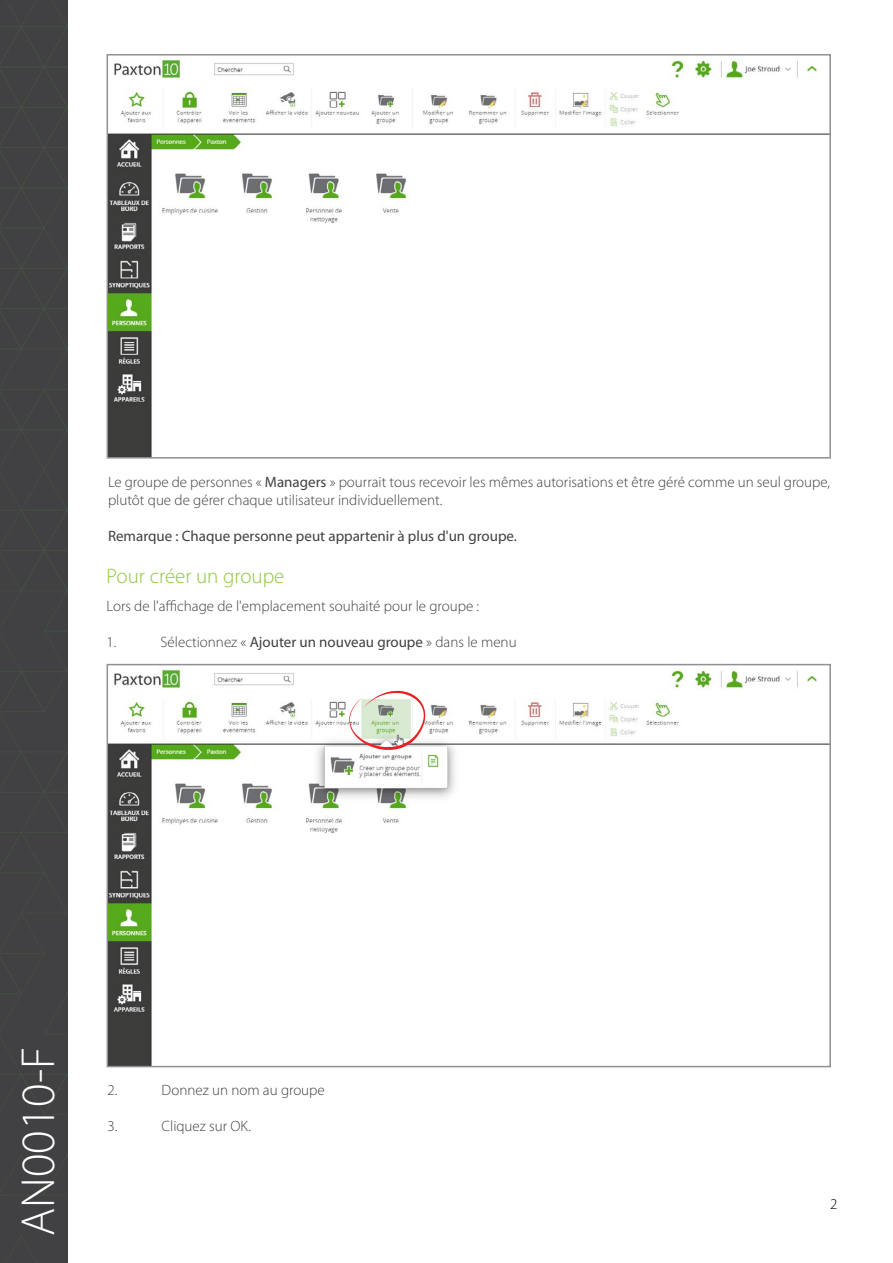
<style>
.page{position:relative;width:893px;height:1263px;background:#fff}
.page>*{position:absolute;margin:0;border:0;box-sizing:border-box;transform-origin:0 0}
.t1{font:300 48px "Myriad Pro";color:#fff}
.t2{font:300 21px "Myriad Pro";color:#8dc63f}
.t3{font:300 15px/18px "Myriad Pro";color:#414042}
.t4{font:15px "Myriad Pro";color:#414042}
.t5{font:300 15px "Myriad Pro";color:#000}
.s1{font-weight:400}
</style>
<div class="page">
<div style="left:0;top:0;width:67px;height:1263px;background:#414042"></div>
<svg style="left:6px;top:1235px;width:31px;height:28px"></svg>
<svg style="left:0;top:0;width:67px;height:1196px"></svg>
<img style="left:110px;top:59px;width:718px;height:397px">
<div style="left:107px;top:54px;width:724px;height:405px;border:2px solid #8f9194"></div>
<img style="left:110px;top:669px;width:718px;height:395px">
<div style="left:107px;top:664px;width:724px;height:403px;border:2px solid #8f9194"></div>
<svg style="left:349px;top:690px;width:76px;height:60px"></svg>
<p class="t3" style="left:108px;top:473px;width:724px">Le groupe de personnes « <span class="s1">Managers</span> » pourrait tous recevoir les mêmes autorisations et être géré comme un seul groupe, plutôt que de gérer chaque utilisateur individuellement.</p>
<p class="t4" style="left:108px;top:527px;width:410px">Remarque : Chaque personne peut appartenir à plus d'un groupe.</p>
<h2 class="t2" style="left:107px;top:563px;width:179px">Pour créer un groupe</h2>
<p class="t3" style="left:107px;top:597px;width:374px">Lors de l'affichage de l'emplacement souhaité pour le groupe :</p>
<p class="t3" style="left:107px;top:633px;width:11px">1.</p>
<p class="t3" style="left:161px;top:633px;width:358px">Sélectionnez « <span class="s1">Ajouter un nouveau groupe</span> » dans le menu</p>
<h1 class="t1" style="left:9px;top:1236px;width:190px;rotate:-90deg">AN0010-F</h1>
<p class="t3" style="left:108px;top:1080px;width:11px">2.</p>
<p class="t3" style="left:162px;top:1080px;width:165px">Donnez un nom au groupe</p>
<p class="t3" style="left:108px;top:1116px;width:11px">3.</p>
<p class="t3" style="left:162px;top:1116px;width:91px">Cliquez sur OK.</p>
<p class="t5" style="left:830px;top:1195px;width:9px">2</p>
</div>
